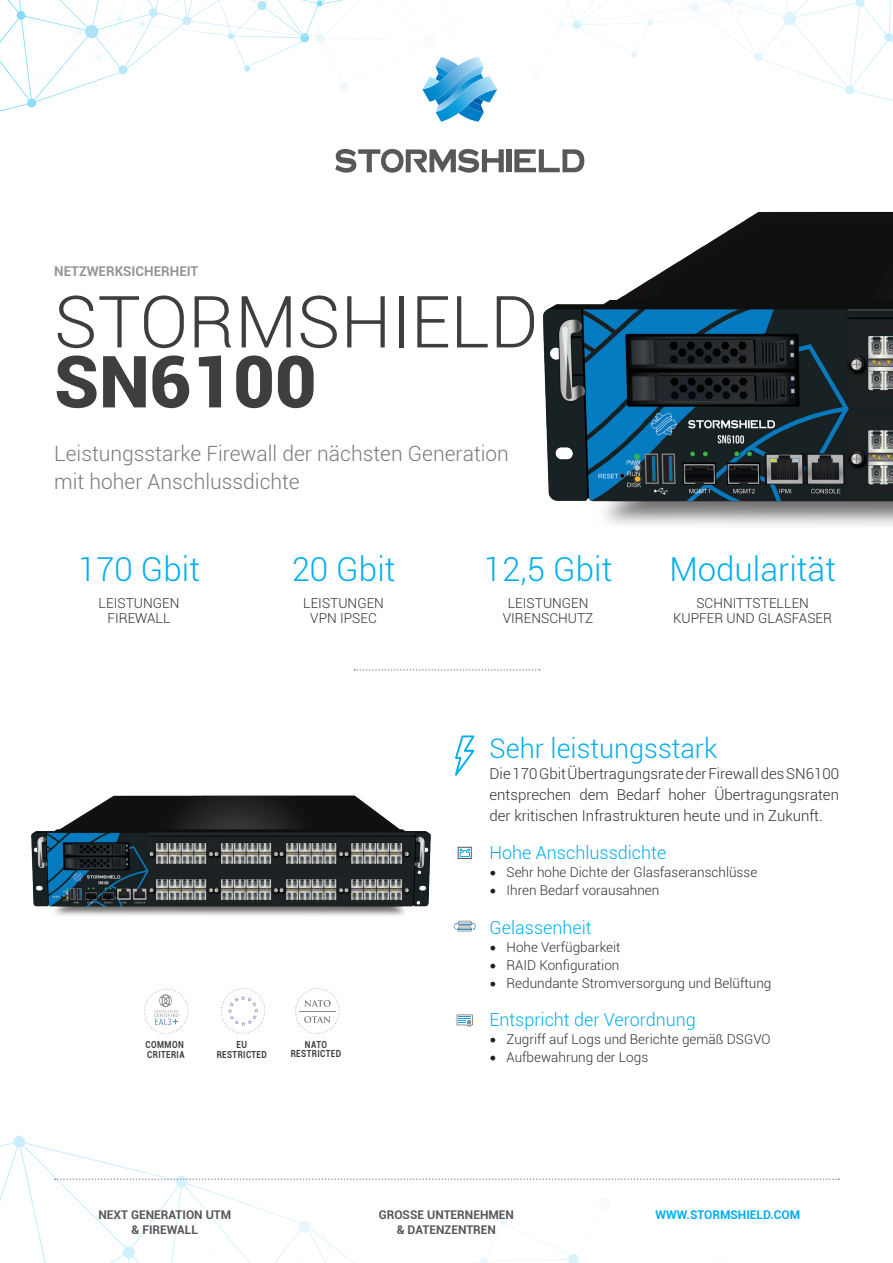
<style>
.page{position:relative;width:893px;height:1263px;background:#fff}
.page>*{position:absolute;margin:0;border:0;box-sizing:border-box;transform-origin:0 0}
.t1{font:300 72px "Roboto";color:#3e3e3f}
.t2{font:900 72px "Roboto";color:#3e3e3f}
.t3{font:300 33px "Roboto";color:#00aeef}
.t4{font:300 27px "Roboto";color:#00aeef}
.t5{font:300 21px/28.2px "Roboto";color:#787a7d}
.t6{font:300 18px "Roboto";color:#00aeef}
.t7{font:300 15px/21px "Roboto";color:#312f30;text-align:justify}
.t8{font:300 13.65px/15px "Roboto";color:#312f30;text-align:center}
.t9{font:300 13.5px "Roboto";color:#312f30}
.t10{font:700 13.5px "Roboto";color:#939598}
.t11{font:700 12px/14.7px "Roboto";color:#57585a;text-align:center}
.t12{font:700 12px "Roboto";color:#00aeef}
.t13{font:700 9.75px/9.4px "Roboto";letter-spacing:.05em;color:#3e3e3f;text-align:center;scale:.83 1}
.s1{font-family:"Minion Pro";font-weight:400;font-size:18px;color:#231f20}
</style>
<div class="page">
<svg style="left:0;top:0;width:308px;height:112px"></svg>
<svg style="left:0;top:1135px;width:840px;height:128px"></svg>
<div style="left:507px;top:149px;width:5px;height:23px;background:#57585a"></div>
<svg style="left:514px;top:149px;width:70px;height:23px"></svg>
<svg style="left:335px;top:149px;width:169px;height:23px"></svg>
<svg style="left:308px;top:0;width:585px;height:122px"></svg>
<svg style="left:55px;top:1178px;width:784px;height:2px"></svg>
<svg style="left:354px;top:669px;width:186px;height:2px"></svg>
<svg style="left:144px;top:988px;width:45px;height:46px"></svg>
<svg style="left:221px;top:988px;width:45px;height:46px"></svg>
<svg style="left:295px;top:988px;width:45px;height:46px"></svg>
<hr style="left:299px;top:1011px;width:36px;height:1px;background:#87898c">
<svg style="left:454px;top:921px;width:22px;height:10px"></svg>
<svg style="left:457px;top:1014px;width:16px;height:13px"></svg>
<div style="left:458px;top:847px;width:14px;height:12px;border:1px solid #57585a"></div>
<svg style="left:459px;top:849px;width:11px;height:8px"></svg>
<svg style="left:455px;top:735px;width:19px;height:41px"></svg>
<img style="left:31px;top:795px;width:400px;height:121px">
<img style="left:543px;top:211px;width:350px;height:314px">
<p class="t10" style="left:54px;top:261px;width:146px">NETZWERKSICHERHEIT</p>
<h1 class="t1" style="left:54px;top:272px;width:486px">STORMSHIELD</h1>
<h1 class="t2" style="left:54px;top:331px;width:264px">SN6100</h1>
<h3 class="t5" style="left:54px;top:439px;width:456px">Leistungsstarke Firewall der nächsten Generation mit hoher Anschlussdichte</h3>
<h2 class="t3" style="left:78px;top:546px;width:124px">170 Gbit</h2>
<p class="t8" style="left:99px;top:595px;width:82px">LEISTUNGEN<br>FIREWALL</p>
<h2 class="t3" style="left:292px;top:546px;width:105px">20 Gbit</h2>
<p class="t8" style="left:303px;top:595px;width:82px">LEISTUNGEN<br>VPN IPSEC</p>
<h2 class="t3" style="left:484px;top:546px;width:130px">12,5 Gbit</h2>
<p class="t8" style="left:503px;top:595px;width:92px">LEISTUNGEN<br>VIRENSCHUTZ</p>
<h2 class="t3" style="left:669px;top:546px;width:168px">Modularität</h2>
<p class="t8" style="left:673px;top:595px;width:160px">SCHNITTSTELLEN<br>KUPFER UND GLASFASER</p>
<p class="t13" style="left:146px;top:1040px;width:48px;text-align:left">COMMON<br>CRITERIA</p>
<p class="t13" style="left:217px;top:1040px;width:62px">EU<br>RESTRICTED</p>
<p class="t13" style="left:291px;top:1039px;width:62px">NATO<br>RESTRICTED</p>
<h3 class="t4" style="left:489px;top:729px;width:229px">Sehr leistungsstark</h3>
<p class="t7" style="left:489px;top:762px;width:351px">Die 170 Gbit Übertragungsrate der Firewall des SN6100 entsprechen dem Bedarf hoher Übertragungsraten der kritischen Infrastrukturen heute und in Zukunft.</p>
<h3 class="t6" style="left:489px;top:840px;width:178px">Hohe Anschlussdichte</h3>
<p class="t9" style="left:489px;top:863px;width:269px"><span class="s1">•</span> Sehr hohe Dichte der Glasfaseranschlüsse</p>
<p class="t9" style="left:489px;top:881px;width:171px"><span class="s1">•</span> Ihren Bedarf vorausahnen</p>
<h3 class="t6" style="left:489px;top:915px;width:104px">Gelassenheit</h3>
<p class="t9" style="left:489px;top:937px;width:133px"><span class="s1">•</span> Hohe Verfügbarkeit</p>
<p class="t9" style="left:489px;top:955px;width:131px"><span class="s1">•</span> RAID Konfiguration</p>
<p class="t9" style="left:489px;top:973px;width:283px"><span class="s1">•</span> Redundante Stromversorgung und Belüftung</p>
<h3 class="t6" style="left:489px;top:1007px;width:208px">Entspricht der Verordnung</h3>
<p class="t9" style="left:489px;top:1030px;width:283px"><span class="s1">•</span> Zugriff auf Logs und Berichte gemäß DSGVO</p>
<p class="t9" style="left:489px;top:1048px;width:160px"><span class="s1">•</span> Aufbewahrung der Logs</p>
<p class="t11" style="left:98px;top:1207px;width:134px">NEXT GENERATION UTM &amp; FIREWALL</p>
<p class="t11" style="left:379px;top:1207px;width:137px">GROSSE UNTERNEHMEN &amp; DATENZENTREN</p>
<p class="t12" style="left:656px;top:1206px;width:146px">WWW.STORMSHIELD.COM</p>
</div>
